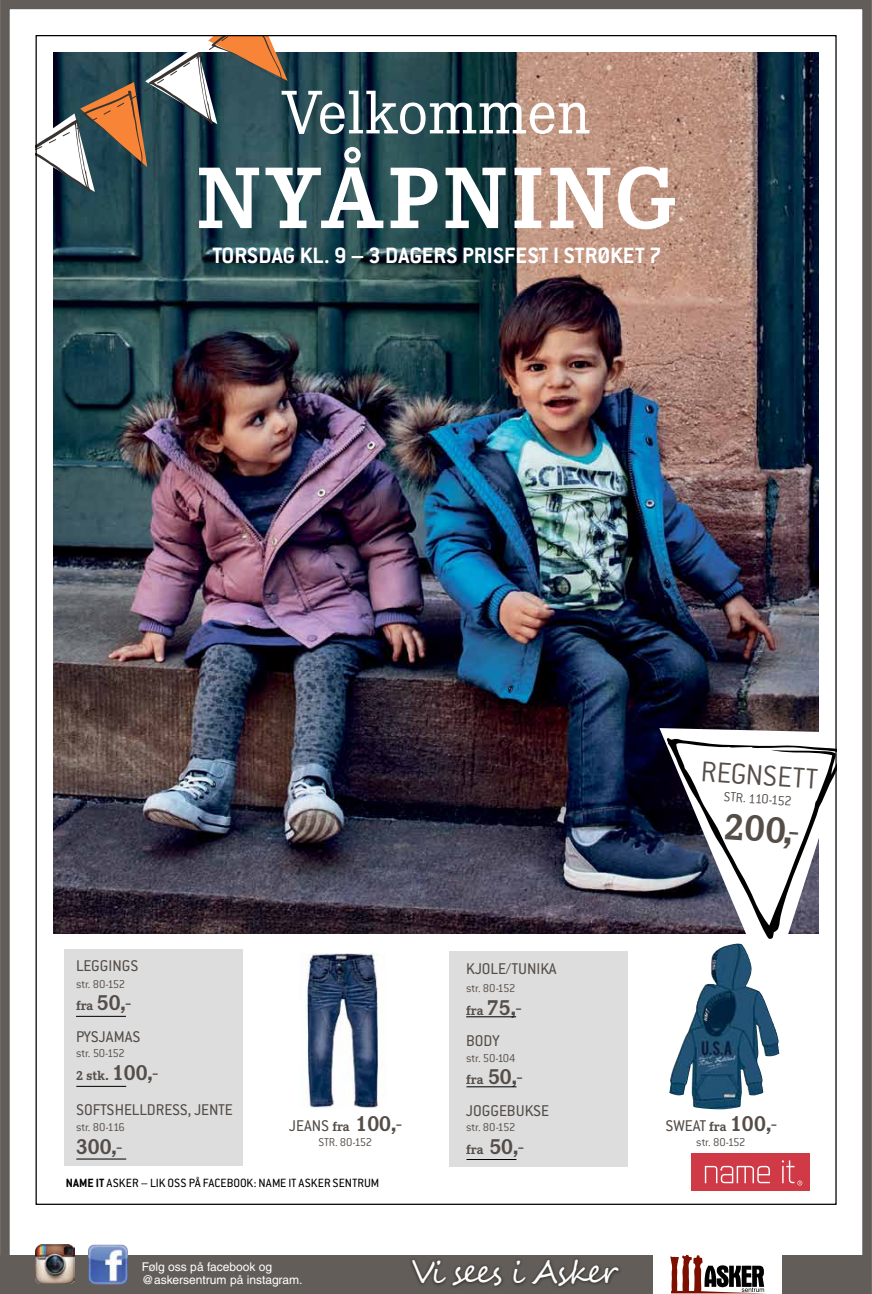
<style>
.page{position:relative;width:872px;height:1294px;background:#fff}
.page>*{position:absolute;margin:0;border:0;box-sizing:border-box;transform-origin:0 0}
.t1{font:700 90.5px "Corporate E";letter-spacing:.05em;color:#fff}
.t2{font:63.75px "Corporate E";color:#fff}
.t3{font:700 39.12px "Corporate E";color:#544d48}
.t4{font:300 31.38px "Conduit ITC Std";color:#544d48}
.t5{font:31.25px "Segoe Script";letter-spacing:-.06em;color:#fff}
.t6{font:700 24.38px "Conduit ITC Std";color:#fff}
.t7{font:700 22.75px "Corporate E";color:#544d48}
.t8{font:17.12px "Conduit ITC Std";color:#544d48}
.t9{font:300 14.5px "Conduit ITC Std";color:#544d48}
.t10{font:700 13.75px "Corporate E";color:#544d48}
.t11{font:13.12px "Conduit ITC Std";letter-spacing:.005em;color:#000}
.t12{font:300 12.5px "Conduit ITC Std";letter-spacing:-.03em;color:#544d48}
.t13{font:12px/12.9px "Helvetica LT Std";color:#fff}
.s1{font-size:13.75px}
.s2{font-size:22.75px}
.s3{font-family:"Corporate E";font-weight:700;font-size:13.75px}
.s4{font-family:"Corporate E";font-weight:700;font-size:22.75px}
.s5{font-weight:700}
</style>
<div class="page">
<div style="left:0;top:0;width:872px;height:1293px;border:10px solid #625d58"></div>
<div style="left:0;top:1255px;width:653px;height:38px;background:#625d58"></div>
<div style="left:409px;top:1256px;width:214px;height:33px;background:#000;opacity:.65"></div>
<img style="left:89px;top:1244px;width:39px;height:40px">
<div style="left:781px;top:1255px;width:85px;height:29px;background:#625d58"></div>
<div style="left:64px;top:949px;width:178px;height:217px;background:#dedddd"></div>
<div style="left:449px;top:950px;width:179px;height:216px;background:#dedddd"></div>
<img style="left:53px;top:53px;width:766px;height:880px">
<svg style="left:38px;top:37px;width:297px;height:190px"></svg>
<div style="left:691px;top:1153px;width:119px;height:38px;background:#d03946"></div>
<svg style="left:782px;top:1160px;width:20px;height:25px"></svg>
<svg style="left:705px;top:1165px;width:65px;height:18px"></svg>
<svg style="left:659px;top:728px;width:160px;height:211px"></svg>
<svg style="left:667px;top:736px;width:167px;height:202px"></svg>
<img style="left:305px;top:953px;width:73px;height:154px">
<img style="left:669px;top:943px;width:94px;height:166px">
<hr style="left:76px;top:1016px;width:50px;height:1px;background:#000">
<hr style="left:76px;top:1086px;width:50px;height:1px;background:#000">
<hr style="left:76px;top:1158px;width:50px;height:1px;background:#000">
<hr style="left:466px;top:1016px;width:50px;height:1px;background:#000">
<hr style="left:466px;top:1086px;width:50px;height:1px;background:#000">
<hr style="left:466px;top:1159px;width:50px;height:1px;background:#000">
<div style="left:653px;top:1255px;width:128px;height:38px;background:#fff"></div>
<img style="left:36px;top:1244px;width:39px;height:39px">
<svg style="left:670px;top:1254px;width:95px;height:39px"></svg>
<h2 class="t2" style="left:281px;top:78px;width:311px">Velkommen</h2>
<h1 class="t1" style="left:197px;top:147px;width:480px">NYÅPNING</h1>
<h3 class="t6" style="left:212px;top:241px;width:451px">TORSDAG KL. 9 – 3 DAGERS PRISFEST I STRØKET 7</h3>
<h3 class="t4" style="left:702px;top:752px;width:119px;rotate:4deg">Regnsett</h3>
<p class="t9" style="left:724px;top:787px;width:70px;rotate:4deg">stR. 110-152</p>
<h3 class="t3" style="left:726px;top:803px;width:76px;rotate:4deg">200,-</h3>
<p class="t8" style="left:76px;top:955px;width:64px">LEGGINGS</p>
<p class="t12" style="left:76px;top:976px;width:51px">str. 80-152</p>
<h3 class="t7" style="left:76px;top:989px;width:56px"><span class="s1">fra</span> 50,-</h3>
<p class="t8" style="left:76px;top:1025px;width:66px">PYSJAMAS</p>
<p class="t12" style="left:76px;top:1045px;width:50px">str. 50-152</p>
<p class="t10" style="left:76px;top:1067px;width:83px">2 stk. <span class="s2">100,-</span></p>
<p class="t8" style="left:76px;top:1099px;width:158px">SOFTSHELLDRESS, JENTE</p>
<p class="t12" style="left:76px;top:1119px;width:50px">str. 80-116</p>
<h3 class="t7" style="left:76px;top:1133px;width:47px">300,-</h3>
<p class="t8" style="left:289px;top:1114px;width:114px">JEANS <span class="s3">fra</span> <span class="s4">100,-</span></p>
<p class="t12" style="left:318px;top:1134px;width:55px">stR. 80-152</p>
<p class="t8" style="left:466px;top:958px;width:92px">KJOLE/TUNIKA</p>
<p class="t12" style="left:466px;top:980px;width:51px">str. 80-152</p>
<h3 class="t7" style="left:466px;top:994px;width:56px"><span class="s1">fra</span> 75,-</h3>
<p class="t8" style="left:466px;top:1030px;width:35px">BODY</p>
<p class="t12" style="left:466px;top:1050px;width:51px">str. 50-104</p>
<h3 class="t7" style="left:466px;top:1063px;width:57px"><span class="s1">fra</span> 50,-</h3>
<p class="t8" style="left:466px;top:1099px;width:84px">JOGGEBUKSE</p>
<p class="t12" style="left:466px;top:1119px;width:51px">str. 80-152</p>
<h3 class="t7" style="left:466px;top:1133px;width:59px"><span class="s1">fra</span> 50,-</h3>
<p class="t8" style="left:665px;top:1114px;width:113px">SWEAT <span class="s3">fra</span> <span class="s4">100,-</span></p>
<p class="t12" style="left:696px;top:1134px;width:51px">str. 80-152</p>
<p class="t11" style="left:66px;top:1174px;width:315px"><span class="s5">NAME IT</span> ASKER – LIK OSS PÅ FACEBOOK: NAME IT ASKER SENTRUM</p>
<p class="t13" style="left:142px;top:1260px;width:162px">Følg oss på facebook og @askersentrum på instagram.</p>
<h3 class="t5" style="left:412px;top:1246px;width:208px">Vi sees i Asker</h3>
</div>
